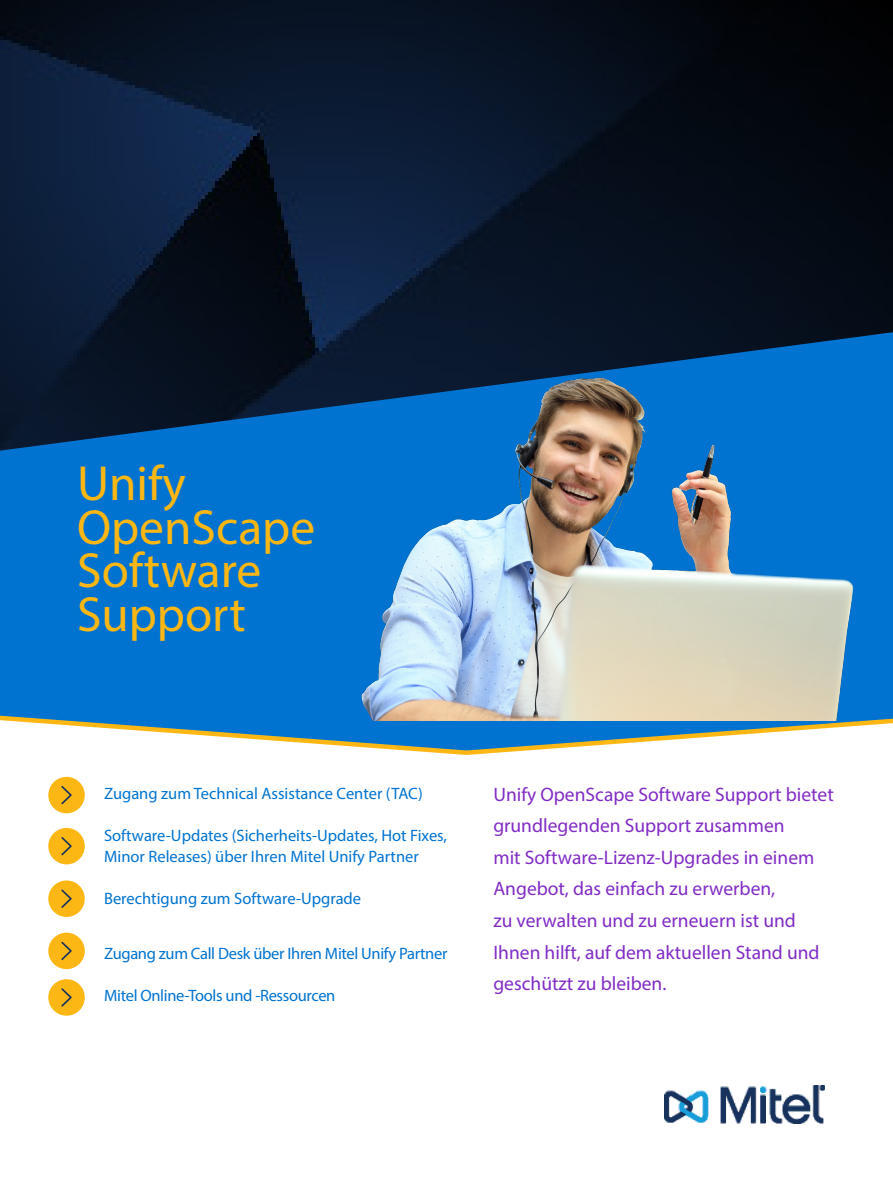
<style>
.page{position:relative;width:893px;height:1187px;background:#fff}
.page>*{position:absolute;margin:0;border:0;box-sizing:border-box;transform-origin:0 0}
.Body_subhead_1{font:49.5px/43.5px "Myriad Pro";color:#fdb714}
.Intro_heading{font:19.5px/31.5px "Myriad Pro";color:#812cc4}
.Intro_heading-2{font:16.5px/21px "Myriad Pro";color:#0073d0}
.Intro_heading-3{font:16.5px "Myriad Pro";letter-spacing:-.02em;color:#0073d0}
</style>
<div class="page">
<img style="left:666px;top:1086px;width:55px;height:37px">
<img style="left:0;top:0;width:893px;height:332px">
<svg style="left:0;top:332px;width:893px;height:371px;background:#02559b"></svg>
<svg style="left:0;top:703px;width:893px;height:52px"></svg>
<svg style="left:664px;top:1091px;width:44px;height:31px"></svg>
<svg style="left:721px;top:1085px;width:104px;height:38px"></svg>
<div style="left:48px;top:827px;width:37px;height:37px;background:#fdb715;border-radius:50%"></div>
<svg style="left:61px;top:837px;width:11px;height:18px"></svg>
<div style="left:48px;top:776px;width:37px;height:37px;background:#fdb715;border-radius:50%"></div>
<svg style="left:61px;top:786px;width:11px;height:18px"></svg>
<div style="left:48px;top:880px;width:37px;height:36px;background:#fdb715;border-radius:50%"></div>
<svg style="left:61px;top:889px;width:11px;height:18px"></svg>
<div style="left:48px;top:932px;width:37px;height:37px;background:#fdb715;border-radius:50%"></div>
<svg style="left:61px;top:941px;width:11px;height:18px"></svg>
<div style="left:48px;top:979px;width:37px;height:36px;background:#fdb715;border-radius:50%"></div>
<svg style="left:61px;top:988px;width:11px;height:18px"></svg>
<img style="left:341px;top:361px;width:538px;height:359px">
<p class="Body_subhead_1" style="left:77px;top:461px;width:240px">Unify<br>OpenScape<br>Software<br>Support</p>
<p class="Intro_heading-2" style="left:104px;top:782px;width:320px">Zugang zum Technical Assistance Center (TAC)</p>
<p class="Intro_heading-2" style="left:104px;top:824px;width:344px">Software-Updates (Sicherheits-Updates, Hot Fixes,<br>Minor Releases) über Ihren Mitel Unify Partner</p>
<p class="Intro_heading-2" style="left:104px;top:887px;width:259px">Berechtigung zum Software-Upgrade</p>
<p class="Intro_heading-3" style="left:104px;top:943px;width:345px">Zugang zum Call Desk über Ihren Mitel Unify Partner</p>
<p class="Intro_heading-3" style="left:104px;top:985px;width:233px">Mitel Online-Tools und -Ressourcen</p>
<p class="Intro_heading" style="left:493px;top:778px;width:342px">Unify OpenScape Software Support bietet grundlegenden Support zusammen<br>mit Software-Lizenz-Upgrades in einem Angebot, das einfach zu erwerben,<br>zu verwalten und zu erneuern ist und Ihnen hilft, auf dem aktuellen Stand und geschützt zu bleiben.</p>
</div>
